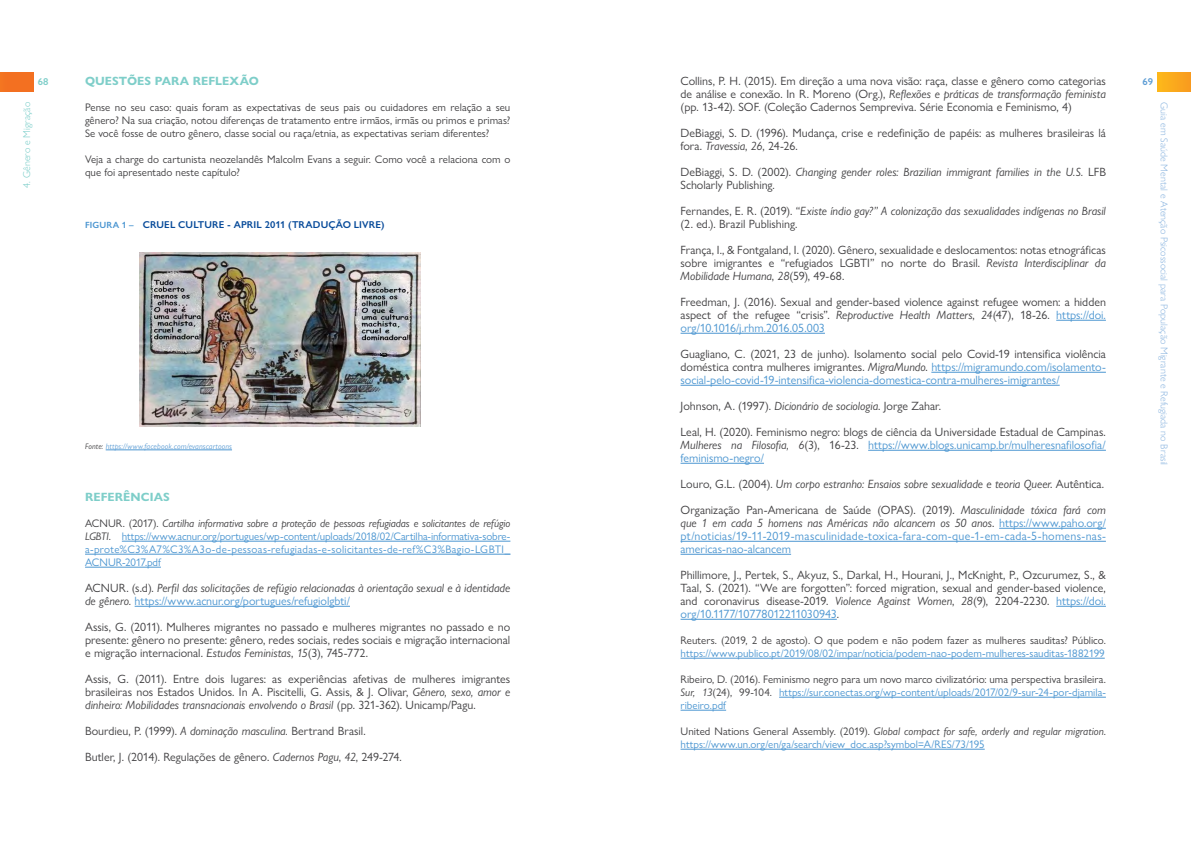
<style>
.page{position:relative;width:1191px;height:842px;background:#fff}
.page>*{position:absolute;margin:0;border:0;box-sizing:border-box;transform-origin:0 0}
.t1{font:12px/13px "Gill Sans Nova";color:#414042;text-align:justify}
.t2{font:12px/13px "Gill Sans Nova";color:#4c96d1;text-align:justify}
.t3{font:italic 12px/13px "Gill Sans Nova";letter-spacing:-.005em;color:#414042}
.t4{font:700 12px "Gill Sans Nova";letter-spacing:.005em;color:#7ecec9}
.t5{font:11px/13px "Gill Sans Nova";color:#414042;text-align:justify}
.t6{font:11px/13px "Gill Sans Nova";letter-spacing:.005em;color:#4c96d1;text-align:justify}
.t7{font:300 10px "Gill Sans Nova";letter-spacing:.005em;color:#82afdd}
.t8{font:600 10px "Gill Sans Nova";letter-spacing:.015em;color:#084b9a}
.t9{font:300 10px "Gill Sans Nova";letter-spacing:.01em;color:#6fc9c4}
.t10{font:600 10px "Gill Sans Nova";color:#7ecec9}
.t11{font:600 10px "Gill Sans Nova";color:#5f9ed5}
.t12{font:600 9px "Gill Sans Nova";color:#4c96d1}
.t13{font:italic 8px "Gill Sans Nova";letter-spacing:.015em;color:#5f9ed5}
.s1{font-style:italic}
.s2{font-style:normal}
.s3{color:#4c96d1}
.s4{color:#414042}
.s5{font-style:italic;color:#414042}
.s6{font-size:9px;color:#4c96d1}
.s7{font-style:normal;color:#4c96d1}
</style>
<div class="page">
<div style="left:1157px;top:72px;width:34px;height:19px;background:linear-gradient(to right,#fdb91a,#f99b1f)"></div>
<div style="left:0;top:72px;width:34px;height:19px;background:#f37021"></div>
<hr style="left:106px;top:450px;width:126px;height:1px;background:#4c96d1">
<hr style="left:122px;top:541px;width:388px;height:1px;background:#4c96d1">
<hr style="left:85px;top:554px;width:425px;height:1px;background:#4c96d1">
<hr style="left:85px;top:567px;width:76px;height:1px;background:#4c96d1">
<hr style="left:135px;top:606px;width:215px;height:1px;background:#4c96d1">
<img style="left:139px;top:252px;width:282px;height:175px">
<hr style="left:1056px;top:320px;width:50px;height:1px;background:#4c96d1">
<hr style="left:680px;top:333px;width:145px;height:1px;background:#4c96d1">
<hr style="left:931px;top:372px;width:175px;height:1px;background:#4c96d1">
<hr style="left:680px;top:385px;width:379px;height:1px;background:#4c96d1">
<hr style="left:868px;top:450px;width:238px;height:1px;background:#4c96d1">
<hr style="left:680px;top:463px;width:84px;height:1px;background:#4c96d1">
<hr style="left:999px;top:528px;width:107px;height:1px;background:#4c96d1">
<hr style="left:680px;top:541px;width:426px;height:1px;background:#4c96d1">
<hr style="left:680px;top:554px;width:111px;height:1px;background:#4c96d1">
<hr style="left:1056px;top:606px;width:50px;height:1px;background:#4c96d1">
<hr style="left:680px;top:619px;width:156px;height:1px;background:#4c96d1">
<hr style="left:680px;top:658px;width:424px;height:1px;background:#4c96d1">
<hr style="left:779px;top:697px;width:327px;height:1px;background:#4c96d1">
<hr style="left:680px;top:710px;width:46px;height:1px;background:#4c96d1">
<hr style="left:680px;top:749px;width:304px;height:1px;background:#4c96d1">
<p class="t4" style="left:85px;top:73px;width:175px">QUESTÕES PARA REFLEXÃO</p>
<p class="t5" style="left:85px;top:101px;width:427px">Pense no seu caso: quais foram as expectativas de seus pais ou cuidadores em relação a seu gênero? Na sua criação, notou diferenças de tratamento entre irmãos, irmãs ou primos e primas?<br>Se você fosse de outro gênero, classe social ou raça/etnia, as expectativas seriam diferentes?</p>
<p class="t5" style="left:85px;top:153px;width:427px">Veja a charge do cartunista neozelandês Malcolm Evans a seguir. Como você a relaciona com o que foi apresentado neste capítulo?</p>
<p class="t1" style="left:680px;top:74px;width:427px">Collins, P. H. (2015). Em direção a uma nova visão: raça, classe e gênero como categorias de análise e conexão. In R. Moreno (Org.), <span class="s1">Reflexões e práticas de transformação feminista </span>(pp. 13-42). SOF. (Coleção Cadernos Sempreviva. Série Economia e Feminismo, 4)</p>
<p class="t1" style="left:680px;top:126px;width:427px">DeBiaggi, S. D. (1996). Mudança, crise e redefinição de papéis: as mulheres brasileiras lá fora. <span class="s1">Travessia</span>, <span class="s1">26</span>, 24-26.</p>
<p class="t3" style="left:680px;top:165px;width:427px"><span class="s2">DeBiaggi, S. D. (2002).</span> Changing gender roles: Brazilian immigrant families in the U.S. <span class="s2">LFB<br>Scholarly Publishing.</span></p>
<p class="t3" style="left:680px;top:204px;width:427px"><span class="s2">Fernandes, E. R. (2019). “</span>Existe índio gay?” A colonização das sexualidades indígenas no Brasil <span class="s2">(2. ed.). Brazil Publishing.</span></p>
<p class="t1" style="left:680px;top:243px;width:427px">França, I., &amp; Fontgaland, I. (2020). Gênero, sexualidade e deslocamentos: notas etnográficas sobre imigrantes e “refugiados LGBTI” no norte do Brasil. <span class="s1">Revista Interdisciplinar da Mobilidade Humana</span>, <span class="s1">28</span>(59), 49-68.</p>
<p class="t1" style="left:680px;top:295px;width:427px">Freedman, J. (2016). Sexual and gender-based violence against refugee women: a hidden aspect of the refugee “crisis”. <span class="s1">Reproductive Health Matters</span>, <span class="s1">24</span>(47), 18-26. <span class="s3">https://doi. org/10.1016/j.rhm.2016.05.003</span></p>
<p class="t2" style="left:680px;top:347px;width:427px"><span class="s4">Guagliano, C. (2021, 23 de junho). Isolamento social pelo Covid-19 intensifica violência doméstica contra mulheres imigrantes.</span> <span class="s5">MigraMundo</span><span class="s4">.</span> https://migramundo.com/isolamento&shy;social-pelo-covid-19-intensifica-violencia-domestica-contra-mulheres-imigrantes/</p>
<p class="t1" style="left:680px;top:393px;width:427px;line-height:26px">Johnson, A. (1997). <span class="s1">Dicionário de sociologia</span>. Jorge Zahar.<br>Leal, H. (2020). Feminismo negro: blogs de ciência da Universidade Estadual de Campinas.</p>
<p class="t2" style="left:680px;top:438px;width:427px"><span class="s5">Mulheres na Filosofia, 6</span><span class="s4">(3), 16-23.</span> https://www.blogs.unicamp.br/mulheresnafilosofia/ feminismo-negro/</p>
<p class="t3" style="left:680px;top:471px;width:427px;line-height:26px"><span class="s2">Louro, G.L. (2004).</span> Um corpo estranho: Ensaios sobre sexualidade e teoria Queer<span class="s2">. Autêntica.<br>Organização Pan-Americana de Saúde (OPAS). (2019).</span> Masculinidade tóxica fará com</p>
<p class="t2" style="left:680px;top:516px;width:427px"><span class="s5">que 1 em cada 5 homens nas Américas não alcancem os 50 anos</span><span class="s4">.</span> https://www.paho.org/ pt/noticias/19-11-2019-masculinidade-toxica-fara-com-que-1-em-cada-5-homens-nas&shy;americas-nao-alcancem</p>
<p class="t1" style="left:680px;top:568px;width:427px">Phillimore, J., Pertek, S., Akyuz, S., Darkal, H., Hourani, J., McKnight, P., Ozcurumez, S., &amp; Taal, S. (2021). “We are forgotten”: forced migration, sexual and gender-based violence, and coronavirus disease-2019. <span class="s1">Violence Against Women</span>, <span class="s1">28</span>(9), 2204-2230. <span class="s3">https://doi. org/10.1177/10778012211030943</span>.</p>
<p class="t5" style="left:680px;top:634px;width:427px">Reuters. (2019, 2 de agosto). O que podem e não podem fazer as mulheres sauditas? Público.</p>
<p class="t6" style="left:680px;top:647px;width:426px">https://www.publico.pt/2019/08/02/impar/noticia/podem-nao-podem-mulheres-sauditas-1882199</p>
<p class="t5" style="left:680px;top:673px;width:427px">Ribeiro, D. (2016). Feminismo negro para um novo marco civilizatório: uma perspectiva brasileira.<br><span class="s1">Sur, 13</span>(24), 99-104. <span class="s3">https://sur.conectas.org/wp-content/uploads/2017/02/9-sur-24-por-djamila&shy;ribeiro.pdf</span></p>
<p class="t6" style="left:680px;top:725px;width:427px"><span class="s4">United Nations General Assembly. (2019).</span> <span class="s5">Global compact for safe, orderly and regular migration</span><span class="s4">. </span>https://www.un.org/en/ga/search/view_doc.asp?symbol=A/RES/73/195</p>
<p class="t10" style="left:38px;top:76px;width:12px">68</p>
<p class="t11" style="left:1142px;top:76px;width:12px">69</p>
<p class="t9" style="left:21px;top:188px;width:87px;rotate:-90deg">4. Gênero e Migração</p>
<p class="t7" style="left:1170px;top:102px;width:365px;rotate:90deg">Guia em Saúde Mental e Atenção Psicossocial para População Migrante e Refugiada no Brasil</p>
<p class="t12" style="left:85px;top:219px;width:12px">FIGURA</p>
<p class="t8" style="left:122px;top:218px;width:264px"><span class="s6">1 –</span> CRUEL CULTURE - APRIL 2011 (TRADUÇÃO LIVRE)</p>
<p class="t13" style="left:85px;top:441px;width:148px"><span class="s4">Fonte:</span> https://www.facebook.com/evanscartoons</p>
<p class="t4" style="left:85px;top:489px;width:86px">REFERÊNCIAS</p>
<p class="t6" style="left:85px;top:517px;width:427px"><span class="s4">ACNUR. (2017).</span> <span class="s5">Cartilha informativa sobre a proteção de pessoas refugiadas e solicitantes de refúgio LGBTI</span><span class="s4">.</span> https://www.acnur.org/portugues/wp-content/uploads/2018/02/Cartilha-informativa-sobre&shy;a-prote%C3%A7%C3%A3o-de-pessoas-refugiadas-e-solicitantes-de-ref%C3%Bagio-LGBTI_ ACNUR-2017.pdf</p>
<p class="t3" style="left:85px;top:581px;width:427px"><span class="s2">ACNUR. (s.d).</span> Perfil das solicitações de refúgio relacionadas à orientação sexual e à identidade de gênero. <span class="s7">https://www.acnur.org/portugues/refugiolgbti/</span></p>
<p class="t1" style="left:85px;top:620px;width:427px">Assis, G. (2011). Mulheres migrantes no passado e mulheres migrantes no passado e no presente: gênero no presente: gênero, redes sociais, redes sociais e migração internacional e migração internacional. <span class="s1">Estudos Feministas</span>, <span class="s1">15</span>(3), 745-772.</p>
<p class="t1" style="left:85px;top:672px;width:427px">Assis, G. (2011). Entre dois lugares: as experiências afetivas de mulheres imigrantes brasileiras nos Estados Unidos. In A. Piscitelli, G. Assis, &amp; J. Olivar, <span class="s1">Gênero, sexo, amor e dinheiro: Mobilidades transnacionais envolvendo o Brasil</span> (pp. 321-362). Unicamp/Pagu.</p>
<p class="t1" style="left:85px;top:718px;width:318px;line-height:26px">Bourdieu, P. (1999). <span class="s1">A dominação masculina.</span> Bertrand Brasil.<br>Butler, J. (2014). Regulações de gênero. <span class="s1">Cadernos Pagu</span>, <span class="s1">42</span>, 249-274.</p>
</div>
